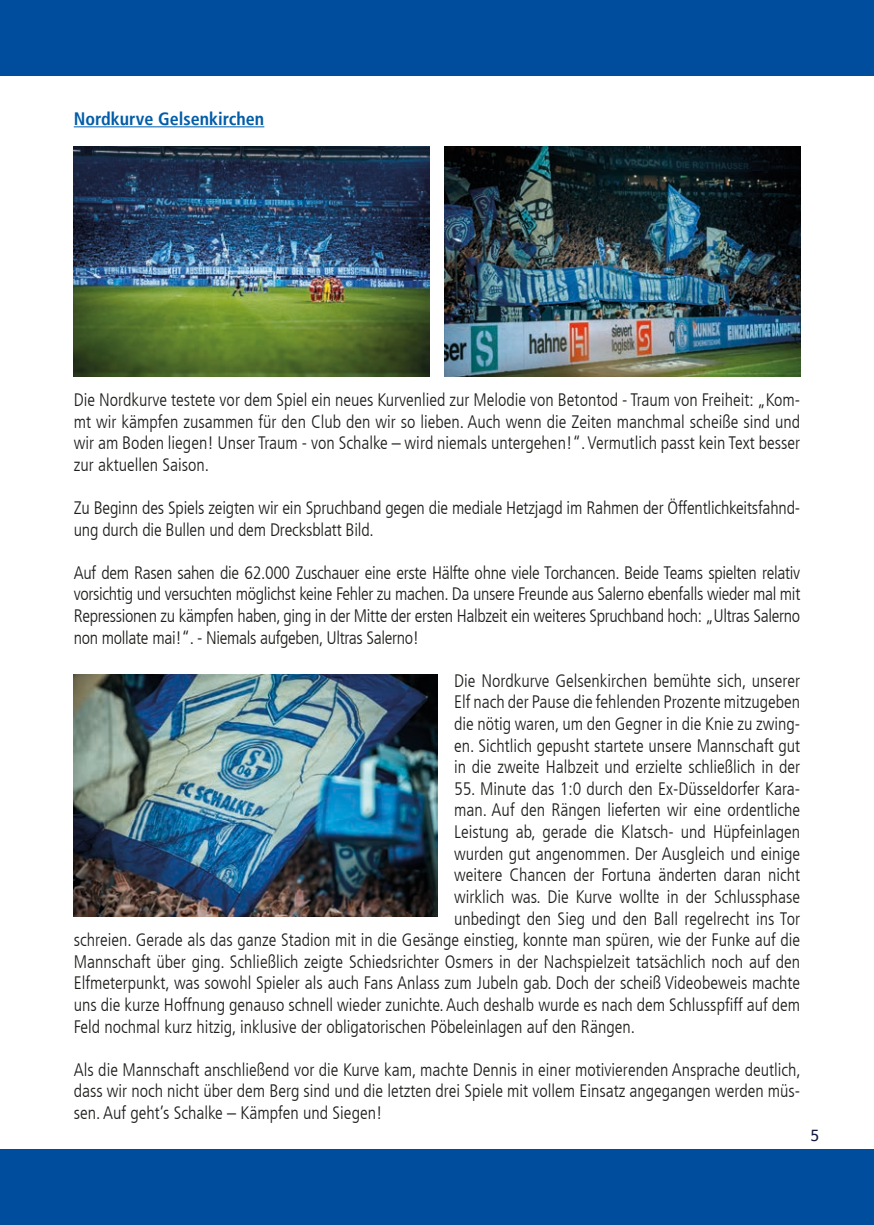
<style>
.page{position:relative;width:874px;height:1225px;background:#fff}
.page>*{position:absolute;margin:0;border:0;box-sizing:border-box;transform-origin:0 0}
._01_Fliestext{font:300 condensed 18px/21.6px "Frutiger LT";color:#1d1d1b;text-align:justify}
._03_Subheadline_Rubriken{font:700 condensed 18px "Frutiger LT";color:#005da9}
.t1{font:16px "Steinem";color:#131940}
</style>
<div class="page">
<hr style="left:74px;top:126px;width:190px;height:1px;background:#005da9">
<img style="left:74px;top:147px;width:355px;height:229px">
<img style="left:444px;top:147px;width:355px;height:229px">
<img style="left:74px;top:674px;width:363px;height:242px">
<div style="left:0;top:1149px;width:17px;height:76px;background:#004d9d"></div>
<div style="left:17px;top:0;width:856px;height:75px;background:#004d9d"></div>
<div style="left:17px;top:1149px;width:856px;height:75px;background:#004d9d"></div>
<div style="left:0;top:0;width:17px;height:75px;background:#004d9d"></div>
<p class="_03_Subheadline_Rubriken" style="left:74px;top:108px;width:192px">Nordkurve Gelsenkirchen</p>
<p class="_01_Fliestext" style="left:74px;top:389px;width:727px">Die Nordkurve testete vor dem Spiel ein neues Kurvenlied zur Melodie von Betontod - Traum von Freiheit: „Kom&shy;mt wir kämpfen zusammen für den Club den wir so lieben. Auch wenn die Zeiten manchmal scheiße sind und wir am Boden liegen! Unser Traum - von Schalke – wird niemals untergehen!“. Vermutlich passt kein Text besser zur aktuellen Saison.</p>
<p class="_01_Fliestext" style="left:74px;top:497px;width:727px">Zu Beginn des Spiels zeigten wir ein Spruchband gegen die mediale Hetzjagd im Rahmen der Öffentlichkeitsfahnd&shy;ung durch die Bullen und dem Drecksblatt Bild.</p>
<p class="_01_Fliestext" style="left:74px;top:562px;width:727px">Auf dem Rasen sahen die 62.000 Zuschauer eine erste Hälfte ohne viele Torchancen. Beide Teams spielten relativ vorsichtig und versuchten möglichst keine Fehler zu machen. Da unsere Freunde aus Salerno ebenfalls wieder mal mit Repressionen zu kämpfen haben, ging in der Mitte der ersten Halbzeit ein weiteres Spruchband hoch: „Ultras Salerno non mollate mai!“. - Niemals aufgeben, Ultras Salerno!</p>
<p class="_01_Fliestext" style="left:454px;top:670px;width:347px">Die Nordkurve Gelsenkirchen bemühte sich, unserer Elf nach der Pause die fehlenden Prozente mitzugeben die nötig waren, um den Gegner in die Knie zu zwing&shy;en. Sichtlich gepusht startete unsere Mannschaft gut in die zweite Halbzeit und erzielte schließlich in der</p>
<p class="_01_Fliestext" style="left:454px;top:778px;width:347px">55. Minute das 1:0 durch den Ex-Düsseldorfer Kara-</p>
<p class="_01_Fliestext" style="left:454px;top:799px;width:347px">man. Auf den Rängen lieferten wir eine ordentliche</p>
<p class="_01_Fliestext" style="left:454px;top:821px;width:347px">Leistung ab, gerade die Klatsch- und Hüpfeinlagen</p>
<p class="_01_Fliestext" style="left:454px;top:843px;width:347px">wurden gut angenommen. Der Ausgleich und einige</p>
<p class="_01_Fliestext" style="left:454px;top:864px;width:347px">weitere Chancen der Fortuna änderten daran nicht</p>
<p class="_01_Fliestext" style="left:454px;top:886px;width:347px">wirklich was. Die Kurve wollte in der Schlussphase</p>
<p class="_01_Fliestext" style="left:454px;top:907px;width:347px">unbedingt den Sieg und den Ball regelrecht ins Tor</p>
<p class="_01_Fliestext" style="left:74px;top:929px;width:727px">schreien. Gerade als das ganze Stadion mit in die Gesänge einstieg, konnte man spüren, wie der Funke auf die</p>
<p class="_01_Fliestext" style="left:74px;top:951px;width:727px">Mannschaft über ging. Schließlich zeigte Schiedsrichter Osmers in der Nachspielzeit tatsächlich noch auf den</p>
<p class="_01_Fliestext" style="left:74px;top:972px;width:727px">Elfmeterpunkt, was sowohl Spieler als auch Fans Anlass zum Jubeln gab. Doch der scheiß Videobeweis machte</p>
<p class="_01_Fliestext" style="left:74px;top:994px;width:727px">uns die kurze Hoffnung genauso schnell wieder zunichte. Auch deshalb wurde es nach dem Schlusspfiff auf dem</p>
<p class="_01_Fliestext" style="left:74px;top:1015px;width:562px">Feld nochmal kurz hitzig, inklusive der obligatorischen Pöbeleinlagen auf den Rängen.</p>
<p class="_01_Fliestext" style="left:74px;top:1059px;width:728px">Als die Mannschaft anschließend vor die Kurve kam, machte Dennis in einer motivierenden Ansprache deutlich, dass wir noch nicht über dem Berg sind und die letzten drei Spiele mit vollem Einsatz angegangen werden müs&shy;sen. Auf geht’s Schalke – Kämpfen und Siegen!</p>
<p class="t1" style="left:810px;top:1126px;width:10px">5</p>
</div>
